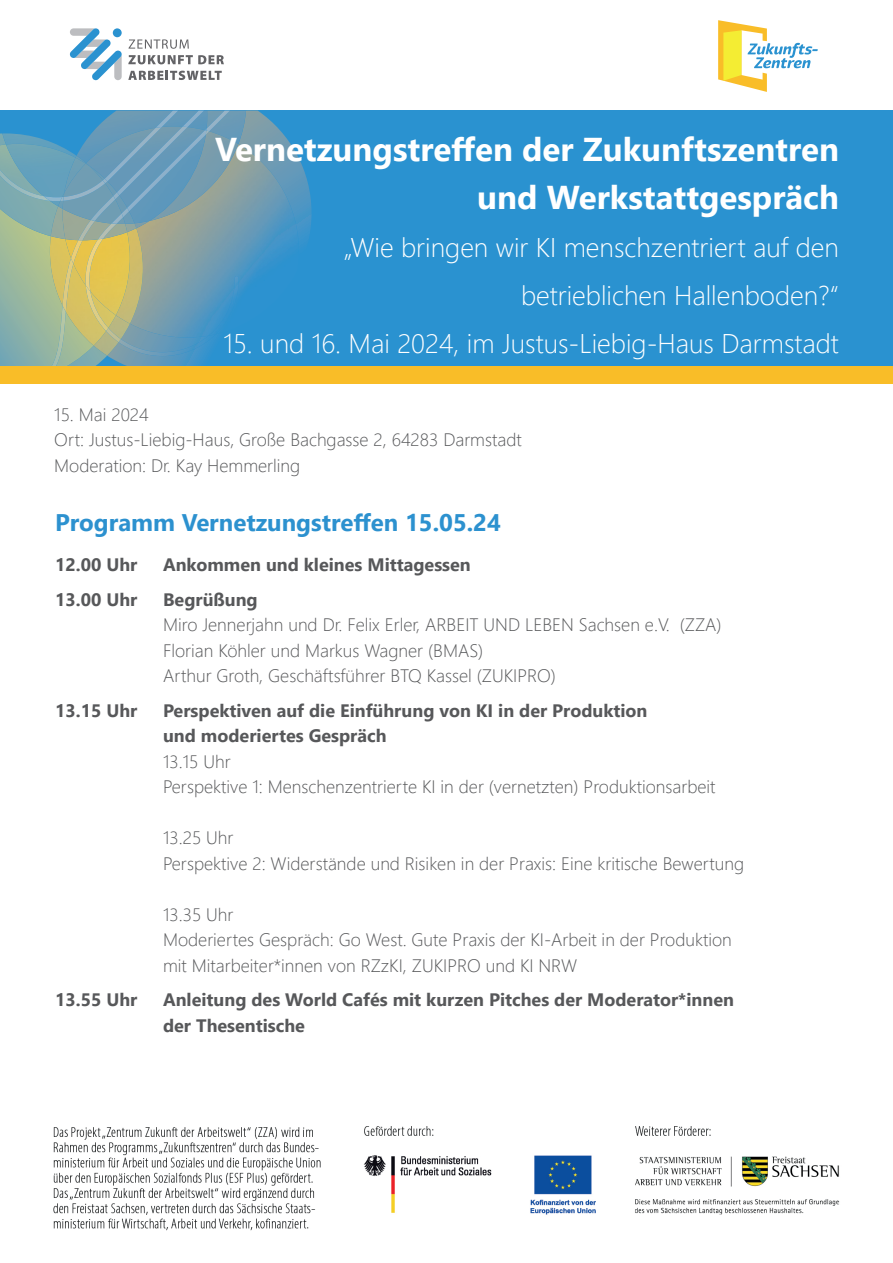
<style>
.page{position:relative;width:893px;height:1263px;background:#fff}
.page>*{position:absolute;margin:0;border:0;box-sizing:border-box;transform-origin:0 0}
.t1{font:700 33px/48px "Segoe UI";color:#fff;text-align:right}
.t2{font:300 27px/48px "Segoe UI";color:#fff;text-align:right}
.t3{font:700 24px "Segoe UI";color:#2c91cf}
.t4{font:300 18px/25.5px "Segoe UI";color:#57585a}
.t5{font:700 18px/25.5px "Segoe UI";color:#57585a}
</style>
<div class="page">
<img style="left:53px;top:1126px;width:787px;height:105px">
<div style="left:0;top:111px;width:892px;height:264px;background:#2a92d0"></div>
<img style="left:0;top:236px;width:48px;height:130px">
<img style="left:0;top:156px;width:48px;height:80px">
<img style="left:0;top:133px;width:2px;height:23px">
<img style="left:2px;top:133px;width:46px;height:25px">
<img style="left:6px;top:144px;width:42px;height:62px">
<img style="left:47px;top:306px;width:1px;height:60px">
<img style="left:0;top:170px;width:48px;height:31px">
<img style="left:44px;top:196px;width:4px;height:5px">
<svg style="left:48px;top:111px;width:264px;height:255px"></svg>
<img style="left:63px;top:180px;width:42px;height:21px">
<div style="left:0;top:366px;width:893px;height:18px;background:#f9bd28"></div>
<svg style="left:718px;top:20px;width:100px;height:72px"></svg>
<svg style="left:70px;top:28px;width:52px;height:52px"></svg>
<svg style="left:129px;top:39px;width:60px;height:10px"></svg>
<svg style="left:128px;top:55px;width:96px;height:9px"></svg>
<svg style="left:128px;top:71px;width:94px;height:9px"></svg>
<h1 class="t1" style="left:215px;top:122px;width:625px">Vernetzungstreffen der Zukunftszentren und Werkstattgespräch</h1>
<h2 class="t2" style="left:344px;top:221px;width:497px">„Wie bringen wir KI menschzentriert auf den betrieblichen Hallenboden?“</h2>
<h2 class="t2" style="left:223px;top:317px;width:617px">15. und 16. Mai 2024, im Justus-Liebig-Haus Darmstadt</h2>
<p class="t4" style="left:54px;top:400px;width:469px">15. Mai 2024<br>Ort: Justus-Liebig-Haus, Große Bachgasse 2, 64283 Darmstadt<br>Moderation: Dr. Kay Hemmerling</p>
<h3 class="t3" style="left:55px;top:500px;width:447px">Programm Vernetzungstreffen 15.05.24</h3>
<p class="t5" style="left:55px;top:551px;width:84px">12.00 Uhr</p>
<p class="t5" style="left:163px;top:551px;width:309px">Ankommen und kleines Mittagessen</p>
<p class="t5" style="left:55px;top:585px;width:84px">13.00 Uhr</p>
<p class="t5" style="left:163px;top:585px;width:96px">Begrüßung</p>
<p class="t4" style="left:163px;top:610px;width:560px">Miro Jennerjahn und Dr. Felix Erler, ARBEIT UND LEBEN Sachsen e.V. (ZZA)<br>Florian Köhler und Markus Wagner (BMAS)<br>Arthur Groth, Geschäftsführer BTQ Kassel (ZUKIPRO)</p>
<p class="t5" style="left:55px;top:696px;width:84px">13.15 Uhr</p>
<p class="t5" style="left:163px;top:696px;width:486px">Perspektiven auf die Einführung von KI in der Produktion und moderiertes Gespräch</p>
<p class="t4" style="left:163px;top:747px;width:554px">13.15 Uhr<br>Perspektive 1: Menschenzentrierte KI in der (vernetzten) Produktionsarbeit</p>
<p class="t4" style="left:163px;top:823px;width:583px">13.25 Uhr<br>Perspektive 2: Widerstände und Risiken in der Praxis: Eine kritische Bewertung</p>
<p class="t4" style="left:163px;top:900px;width:570px">13.35 Uhr<br>Moderiertes Gespräch: Go West. Gute Praxis der KI-Arbeit in der Produktion mit Mitarbeiter*innen von RZzKI, ZUKIPRO und KI NRW</p>
<p class="t5" style="left:55px;top:986px;width:84px">13.55 Uhr</p>
<p class="t5" style="left:163px;top:986px;width:572px">Anleitung des World Cafés mit kurzen Pitches der Moderator*innen der Thesentische</p>
</div>
